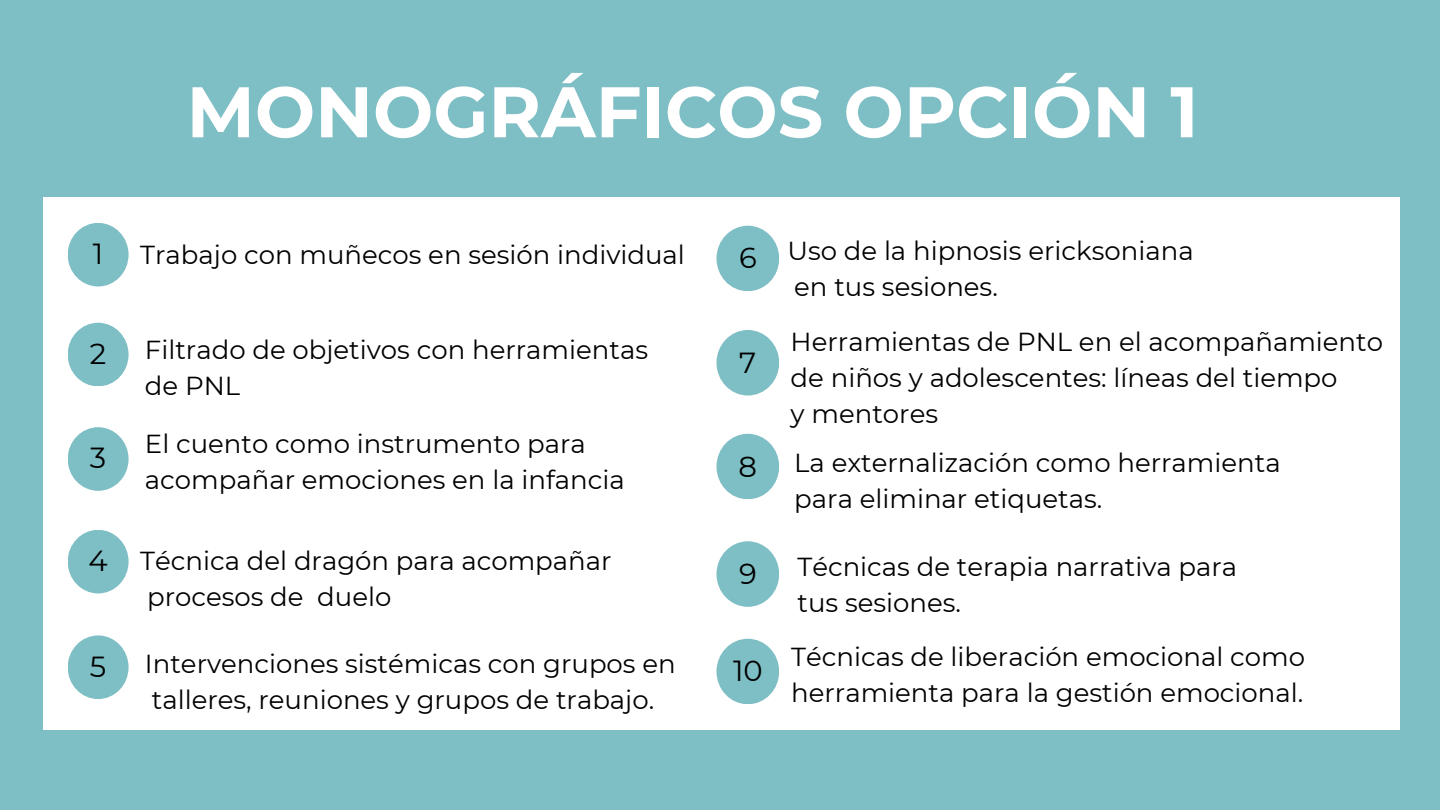
<style>
.page{position:relative;width:1440px;height:810px;background:#7ebec5}
.page>*{position:absolute;margin:0;border:0;box-sizing:border-box;transform-origin:0 0}
.t1{font:700 71.5px "Montserrat";color:#fff}
.t2{font:29px "Montserrat";color:#000}
.t3{font:26px/36px "Montserrat";color:#000}
</style>
<div class="page">
<div style="left:43px;top:197px;width:1357px;height:533px;background:#fff"></div>
<div style="left:68px;top:223px;width:61px;height:63px;background:#7ebec5;border-radius:50%"></div>
<div style="left:68px;top:323px;width:61px;height:63px;background:#7ebec5;border-radius:50%"></div>
<div style="left:68px;top:427px;width:61px;height:64px;background:#7ebec5;border-radius:50%"></div>
<div style="left:68px;top:530px;width:61px;height:63px;background:#7ebec5;border-radius:50%"></div>
<div style="left:68px;top:635px;width:61px;height:64px;background:#7ebec5;border-radius:50%"></div>
<div style="left:716px;top:226px;width:63px;height:65px;background:#7ebec5;border-radius:50%"></div>
<div style="left:716px;top:330px;width:63px;height:65px;background:#7ebec5;border-radius:50%"></div>
<div style="left:716px;top:434px;width:63px;height:65px;background:#7ebec5;border-radius:50%"></div>
<div style="left:716px;top:541px;width:63px;height:66px;background:#7ebec5;border-radius:50%"></div>
<div style="left:716px;top:639px;width:63px;height:65px;background:#7ebec5;border-radius:50%"></div>
<h1 class="t1" style="left:187px;top:68px;width:1013px">MONOGRÁFICOS OPCIÓN 1</h1>
<p class="t2" style="left:93px;top:236px;width:12px">1</p>
<p class="t2" style="left:90px;top:336px;width:18px">2</p>
<p class="t2" style="left:90px;top:440px;width:18px">3</p>
<p class="t3" style="left:140px;top:236px;width:546px">Trabajo con muñecos en sesión individual</p>
<p class="t3" style="left:145px;top:332px;width:505px">Filtrado de objetivos con herramientas de PNL</p>
<p class="t3" style="left:145px;top:426px;width:481px">El cuento como instrumento para acompañar emociones en la infancia</p>
<p class="t2" style="left:739px;top:240px;width:19px">6</p>
<p class="t2" style="left:739px;top:345px;width:19px">7</p>
<p class="t2" style="left:739px;top:448px;width:20px">8</p>
<p class="t3" style="left:787px;top:232px;width:408px">Uso de la hipnosis ericksoniana en tus sesiones.</p>
<p class="t3" style="left:791px;top:324px;width:594px">Herramientas de PNL en el acompañamiento de niños y adolescentes: líneas del tiempo<br>y mentores</p>
<p class="t3" style="left:794px;top:445px;width:488px">La externalización como herramienta para eliminar etiquetas.</p>
<p class="t2" style="left:89px;top:543px;width:21px">4</p>
<p class="t2" style="left:90px;top:649px;width:18px">5</p>
<p class="t3" style="left:140px;top:543px;width:473px">Técnica del dragón para acompañar procesos de duelo</p>
<p class="t3" style="left:145px;top:646px;width:532px">Intervenciones sistémicas con grupos en talleres, reuniones y grupos de trabajo.</p>
<p class="t2" style="left:739px;top:556px;width:19px">9</p>
<p class="t2" style="left:733px;top:653px;width:31px">10</p>
<p class="t3" style="left:797px;top:549px;width:441px">Técnicas de terapia narrativa para tus sesiones.</p>
<p class="t3" style="left:791px;top:639px;width:515px">Técnicas de liberación emocional como herramienta para la gestión emocional.</p>
</div>
